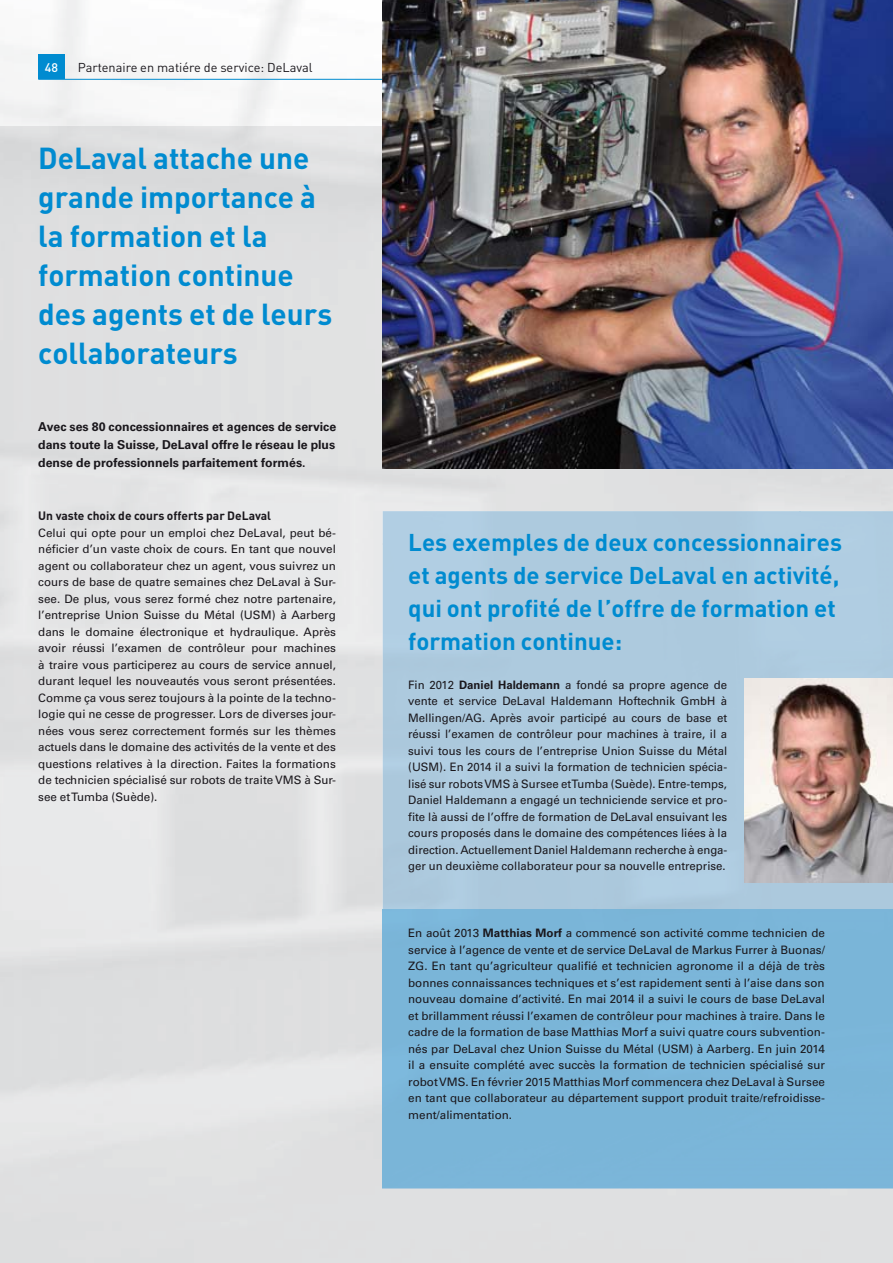
<style>
.page{position:relative;width:893px;height:1263px;background:#fff}
.page>*{position:absolute;margin:0;border:0;box-sizing:border-box;transform-origin:0 0}
.t1{font:700 30px/39px "DIN";color:#008bd0}
.t2{font:700 24px/33px "DIN";color:#008bd0}
.t3{font:12.75px "DIN";color:#1a171c}
.t4{font:700 12.3px/18px "Univers";color:#1a171c;text-align:justify}
.t5{font:500 12.3px "DIN";color:#fff}
.t6{font:700 12px "DIN";color:#1a171c}
.t7{font:11.7px/16.5px "Univers";color:#1a171c;text-align:justify}
.s1{font-weight:700}
</style>
<div class="page">
<img style="left:0;top:0;width:383px;height:126px">
<img style="left:0;top:126px;width:893px;height:417px">
<div style="left:38px;top:54px;width:27px;height:25px;background:#008bd0"></div>
<hr style="left:38px;top:79px;width:787px;height:1px;background:#008bd0">
<div style="left:383px;top:511px;width:510px;height:398px;background:#adcade"></div>
<img style="left:744px;top:679px;width:149px;height:204px">
<img style="left:892px;top:909px;width:1px;height:205px">
<img style="left:383px;top:0;width:510px;height:468px">
<p class="t5" style="left:45px;top:63px;width:15px">48</p>
<p class="t3" style="left:78px;top:63px;width:236px">Partenaire en matiére de service: DeLaval</p>
<h1 class="t1" style="left:38px;top:142px;width:295px">DeLaval attache une grande importance à la formation et la formation continue des agents et de leurs collaborateurs</h1>
<p class="t4" style="left:38px;top:419px;width:299px">Avec ses 80 concessionnaires et agences de service dans toute la Suisse, DeLaval offre le réseau le plus dense de professionnels parfaitement formés.</p>
<p class="t6" style="left:38px;top:512px;width:234px">Un vaste choix de cours offerts par DeLaval</p>
<p class="t7" style="left:38px;top:525px;width:299px">Celui qui opte pour un emploi chez DeLaval, peut bé&shy;néficier d’un vaste choix de cours. En tant que nouvel agent ou collaborateur chez un agent, vous suivrez un cours de base de quatre semaines chez DeLaval à Sur&shy;see. De plus, vous serez formé chez notre partenaire, l’entreprise Union Suisse du Métal (USM) à Aarberg dans le domaine électronique et hydraulique. Après avoir réussi l’examen de contrôleur pour machines à traire vous participerez au cours de service annuel, durant lequel les nouveautés vous seront présentées.<br>Comme ça vous serez toujours à la pointe de la techno&shy;logie qui ne cesse de progresser. Lors de diverses jour&shy;nées vous serez correctement formés sur les thèmes actuels dans le domaine des activités de la vente et des questions relatives à la direction. Faites la formations de technicien spécialisé sur robots de traite VMS à Sur&shy;see et Tumba (Suède).</p>
<h2 class="t2" style="left:408px;top:528px;width:435px">Les exemples de deux concessionnaires et agents de service DeLaval en activité, qui ont profité de l’offre de formation et formation continue:</h2>
<p class="t7" style="left:408px;top:677px;width:320px">Fin 2012 <span class="s1">Daniel Haldemann</span> a fondé sa propre agence de vente et service DeLaval Haldemann Hoftechnik GmbH à Mellingen/AG. Après avoir participé au cours de base et réussi l’examen de contrôleur pour machines à traire, il a suivi tous les cours de l’entreprise Union Suisse du Métal (USM). En 2014 il a suivi la formation de technicien spécia&shy;lisé sur robots VMS à Sursee et Tumba (Suède). Entre-temps, Daniel Haldemann a engagé un techniciende service et pro&shy;fite là aussi de l’offre de formation de DeLaval ensuivant les cours proposés dans le domaine des compétences liées à la direction. Actuellement Daniel Haldemann recherche à enga&shy;ger un deuxième collaborateur pour sa nouvelle entreprise.</p>
<p class="t7" style="left:408px;top:926px;width:418px">En août 2013 <span class="s1">Matthias Morf</span> a commencé son activité comme technicien de service à l’agence de vente et de service DeLaval de Markus Furrer à Buonas/ ZG. En tant qu’agriculteur qualifié et technicien agronome il a déjà de très bonnes connaissances techniques et s’est rapidement senti à l’aise dans son nouveau domaine d’activité. En mai 2014 il a suivi le cours de base DeLaval et brillamment réussi l’examen de contrôleur pour machines à traire. Dans le cadre de la formation de base Matthias Morf a suivi quatre cours subvention&shy;nés par DeLaval chez Union Suisse du Métal (USM) à Aarberg. En juin 2014 il a ensuite complété avec succès la formation de technicien spécialisé sur robot VMS. En février 2015 Matthias Morf commencera chez DeLaval à Sursee en tant que collaborateur au département support produit traite/refroidisse&shy;ment/alimentation.</p>
</div>
